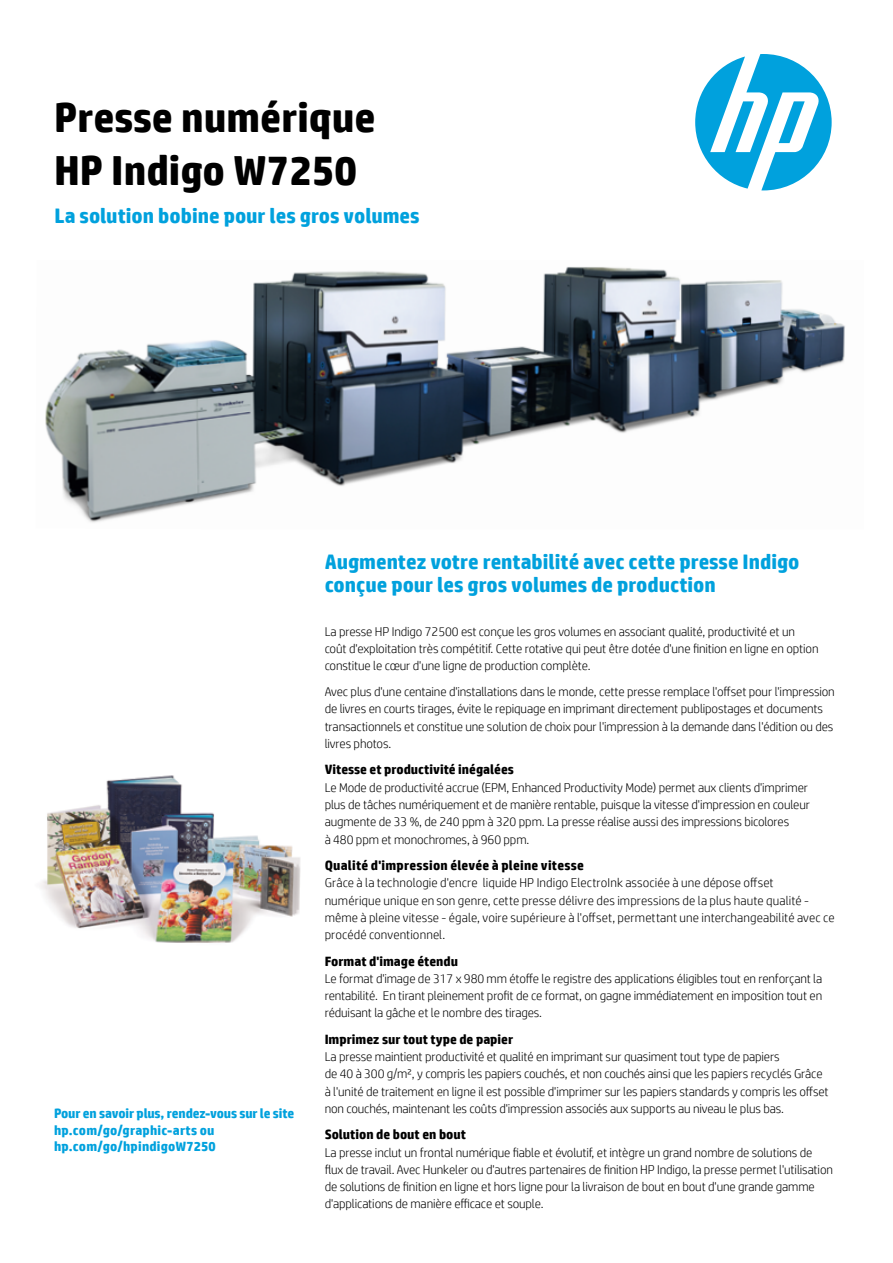
<style>
.page{position:relative;width:893px;height:1263px;background:#fff}
.page>*{position:absolute;margin:0;border:0;box-sizing:border-box;transform-origin:0 0}
._30_32{font:700 42px "HP Simplified";color:#000}
.text_9_Pt{font:700 21px/22.5px "HP Simplified";color:#00a1dd}
.text_9_Pt-2{font:700 13.5px "HP Simplified";color:#000}
.Body_blue{font:700 13.5px/16.5px "HP Simplified";color:#00a1dd}
.text_9_Pt-3{font:300 12.75px/17.2px "HP Simplified";letter-spacing:-.01em;color:#000}
</style>
<div class="page">
<svg style="left:695px;top:54px;width:137px;height:136px"></svg>
<img style="left:40px;top:775px;width:261px;height:168px">
<img style="left:45px;top:267px;width:800px;height:256px">
<p class="_30_32" style="left:54px;top:92px;width:323px">Presse numérique</p>
<p class="_30_32" style="left:54px;top:146px;width:304px">HP Indigo W7250</p>
<p class="text_9_Pt" style="left:55px;top:204px;width:366px">La solution bobine pour les gros volumes</p>
<p class="Body_blue" style="left:54px;top:1105px;width:242px">Pour en savoir plus, rendez-vous sur le site hp.com/go/graphic-arts ou hp.com/go/hpindigoW7250</p>
<p class="text_9_Pt" style="left:325px;top:551px;width:476px">Augmentez votre rentabilité avec cette presse Indigo conçue pour les gros volumes de production</p>
<p class="text_9_Pt-3" style="left:325px;top:623px;width:495px">La presse HP Indigo 72500 est conçue les gros volumes en associant qualité, productivité et un coût d'exploitation très compétitif. Cette rotative qui peut être dotée d'une finition en ligne en option constitue le cœur d'une ligne de production complète.</p>
<p class="text_9_Pt-3" style="left:325px;top:683px;width:512px">Avec plus d'une centaine d'installations dans le monde, cette presse remplace l'offset pour l'impression de livres en courts tirages, évite le repiquage en imprimant directement publipostages et documents transactionnels et constitue une solution de choix pour l'impression à la demande dans l'édition ou des livres photos.</p>
<p class="text_9_Pt-2" style="left:325px;top:762px;width:191px">Vitesse et productivité inégalées</p>
<p class="text_9_Pt-3" style="left:325px;top:778px;width:487px">Le Mode de productivité accrue (EPM, Enhanced Productivity Mode) permet aux clients d'imprimer plus de tâches numériquement et de manière rentable, puisque la vitesse d'impression en couleur augmente de 33 %, de 240 ppm à 320 ppm. La presse réalise aussi des impressions bicolores<br>à 480 ppm et monochromes, à 960 ppm.</p>
<p class="text_9_Pt-2" style="left:325px;top:857px;width:261px">Qualité d'impression élevée à pleine vitesse</p>
<p class="text_9_Pt-3" style="left:325px;top:874px;width:511px">Grâce à la technologie d'encre liquide HP Indigo ElectroInk associée à une dépose offset<br>numérique unique en son genre, cette presse délivre des impressions de la plus haute qualité - même à pleine vitesse - égale, voire supérieure à l'offset, permettant une interchangeabilité avec ce procédé conventionnel.</p>
<p class="text_9_Pt-2" style="left:325px;top:953px;width:135px">Format d'image étendu</p>
<p class="text_9_Pt-3" style="left:325px;top:969px;width:499px;text-align:justify">Le format d'image de 317 x 980 mm étoffe le registre des applications éligibles tout en renforçant la rentabilité. En tirant pleinement profit de ce format, on gagne immédiatement en imposition tout en réduisant la gâche et le nombre des tirages.</p>
<p class="text_9_Pt-2" style="left:325px;top:1031px;width:190px">Imprimez sur tout type de papier</p>
<p class="text_9_Pt-3" style="left:325px;top:1048px;width:506px">La presse maintient productivité et qualité en imprimant sur quasiment tout type de papiers<br>de 40 à 300 g/m², y compris les papiers couchés, et non couchés ainsi que les papiers recyclés Grâce à l'unité de traitement en ligne il est possible d'imprimer sur les papiers standards y compris les offset non couchés, maintenant les coûts d'impression associés aux supports au niveau le plus bas.</p>
<p class="text_9_Pt-2" style="left:325px;top:1127px;width:143px">Solution de bout en bout</p>
<p class="text_9_Pt-3" style="left:325px;top:1143px;width:510px">La presse inclut un frontal numérique fiable et évolutif, et intègre un grand nombre de solutions de flux de travail. Avec Hunkeler ou d'autres partenaires de finition HP Indigo, la presse permet l'utilisation de solutions de finition en ligne et hors ligne pour la livraison de bout en bout d'une grande gamme d'applications de manière efficace et souple.</p>
</div>
